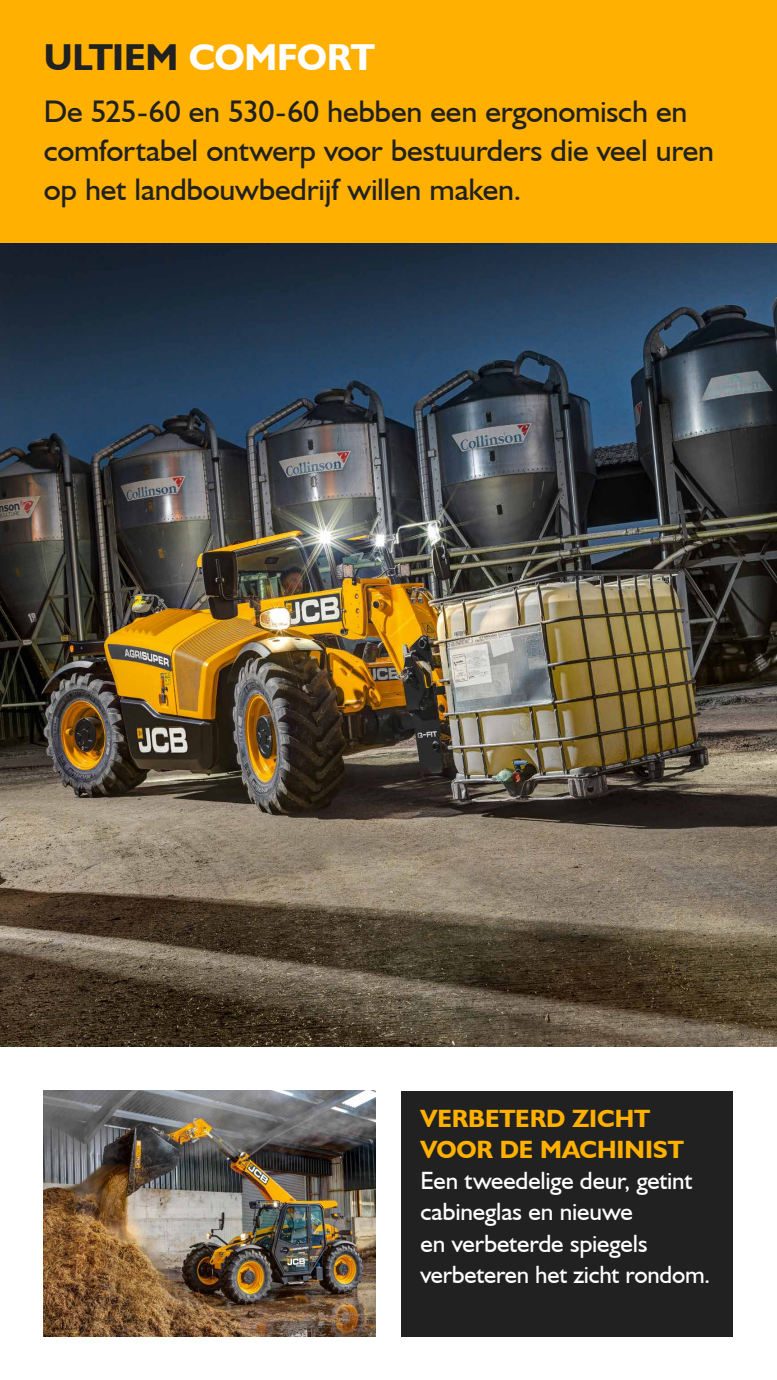
<style>
.page{position:relative;width:777px;height:1380px;background:#fff}
.page>*{position:absolute;margin:0;border:0;box-sizing:border-box;transform-origin:0 0}
.t1{font:700 37.5px "JCB Euro";letter-spacing:-.01em;color:#fff}
.t2{font:31.25px/39.1px "JCB Euro Roman";letter-spacing:-.01em;color:#212121}
.t3{font:25px/31.2px "JCB Euro Roman";letter-spacing:-.01em;color:#fff}
.t4{font:700 25px/31.2px "JCB Euro";letter-spacing:-.005em;color:#ffb000}
.s1{color:#212121}
</style>
<div class="page">
<img style="left:0;top:243px;width:776px;height:804px">
<div style="left:0;top:0;width:776px;height:243px;background:#ffb000"></div>
<div style="left:401px;top:1091px;width:331px;height:245px;background:#212121"></div>
<img style="left:44px;top:1091px;width:331px;height:245px">
<p class="t1" style="left:44px;top:33px;width:332px"><span class="s1">ULTIEM</span> COMFORT</p>
<p class="t2" style="left:44px;top:91px;width:671px">De 525‑60 en 530‑60 hebben een ergonomisch en comfortabel ontwerp voor bestuurders die veel uren op het landbouwbedrijf willen maken.</p>
<p class="t4" style="left:420px;top:1102px;width:265px">VERBETERD ZICHT<br>VOOR DE MACHINIST</p>
<p class="t3" style="left:420px;top:1165px;width:291px">Een tweedelige deur, getint cabineglas en nieuwe<br>en verbeterde spiegels verbeteren het zicht rondom.</p>
</div>
